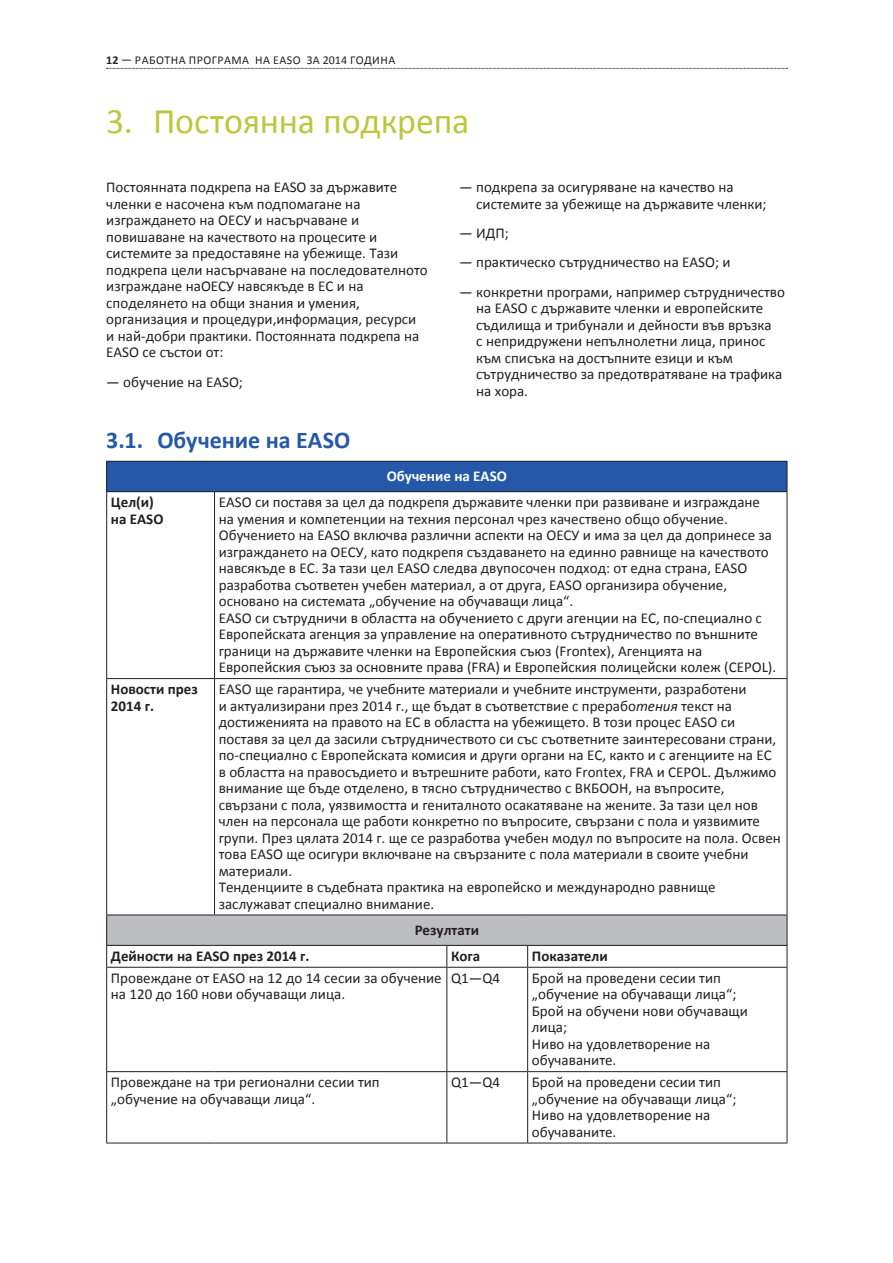
<style>
.page{position:relative;width:893px;height:1263px;background:#fff}
.page>*{position:absolute;margin:0;border:0;box-sizing:border-box;transform-origin:0 0}
.t1{font:36px "Calibri";letter-spacing:-.005em;color:#bbc83d}
.t2{font:700 24px "Calibri";color:#2558a8}
.table_body_left{font:15px/16.5px "Calibri";color:#231f20}
.body_first{font:15px/16.5px "Calibri";color:#231f20}
.table_body_left-2{font:700 15px/16.5px "Calibri";color:#231f20}
.table_header{font:700 15px "Calibri";color:#fff}
.table_body_center{font:700 15px "Calibri";color:#231f20}
.t3{font:12px "Calibri";letter-spacing:.04em;color:#231f20}
.s1{font-weight:700}
.s2{font-style:italic}
</style>
<div class="page">
<svg style="left:107px;top:68px;width:680px;height:1px"></svg>
<div style="left:107px;top:461px;width:680px;height:31px;background:#2558a8"></div>
<div style="left:107px;top:915px;width:680px;height:30px;background:#bcbec0"></div>
<hr style="left:214px;top:492px;width:1px;height:186px;background:#231f20">
<hr style="left:106px;top:678px;width:109px;height:1px;background:#231f20">
<hr style="left:215px;top:678px;width:232px;height:1px;background:#231f20">
<hr style="left:214px;top:679px;width:1px;height:235px;background:#231f20">
<hr style="left:447px;top:678px;width:81px;height:1px;background:#231f20">
<hr style="left:528px;top:678px;width:259px;height:1px;background:#231f20">
<svg style="left:446px;top:946px;width:1px;height:21px"></svg>
<svg style="left:527px;top:946px;width:1px;height:21px"></svg>
<hr style="left:106px;top:967px;width:109px;height:1px;background:#231f20">
<hr style="left:215px;top:967px;width:232px;height:1px;background:#231f20">
<hr style="left:447px;top:967px;width:81px;height:1px;background:#231f20">
<hr style="left:446px;top:968px;width:1px;height:103px;background:#231f20">
<hr style="left:528px;top:967px;width:259px;height:1px;background:#231f20">
<hr style="left:527px;top:968px;width:1px;height:103px;background:#231f20">
<hr style="left:106px;top:1071px;width:109px;height:1px;background:#231f20">
<hr style="left:215px;top:1071px;width:232px;height:1px;background:#231f20">
<hr style="left:447px;top:1071px;width:81px;height:1px;background:#231f20">
<hr style="left:446px;top:1072px;width:1px;height:71px;background:#231f20">
<hr style="left:528px;top:1071px;width:259px;height:1px;background:#231f20">
<hr style="left:527px;top:1072px;width:1px;height:71px;background:#231f20">
<hr style="left:106px;top:1143px;width:109px;height:1px;background:#231f20">
<hr style="left:215px;top:1143px;width:232px;height:1px;background:#231f20">
<hr style="left:447px;top:1143px;width:81px;height:1px;background:#231f20">
<hr style="left:528px;top:1143px;width:259px;height:1px;background:#231f20">
<hr style="left:106px;top:492px;width:1px;height:186px;background:#231f20">
<hr style="left:787px;top:492px;width:1px;height:186px;background:#231f20">
<hr style="left:106px;top:679px;width:1px;height:235px;background:#231f20">
<hr style="left:787px;top:679px;width:1px;height:235px;background:#231f20">
<svg style="left:106px;top:946px;width:1px;height:21px"></svg>
<svg style="left:787px;top:946px;width:1px;height:21px"></svg>
<hr style="left:106px;top:968px;width:1px;height:103px;background:#231f20">
<hr style="left:787px;top:968px;width:1px;height:103px;background:#231f20">
<hr style="left:106px;top:1072px;width:1px;height:71px;background:#231f20">
<hr style="left:787px;top:1072px;width:1px;height:71px;background:#231f20">
<hr style="left:106px;top:461px;width:109px;height:1px;background:#231f20">
<svg style="left:106px;top:462px;width:1px;height:29px"></svg>
<hr style="left:215px;top:461px;width:232px;height:1px;background:#231f20">
<hr style="left:447px;top:461px;width:81px;height:1px;background:#231f20">
<hr style="left:528px;top:461px;width:259px;height:1px;background:#231f20">
<svg style="left:787px;top:462px;width:1px;height:29px"></svg>
<hr style="left:106px;top:491px;width:109px;height:1px;background:#231f20">
<hr style="left:215px;top:491px;width:232px;height:1px;background:#231f20">
<hr style="left:447px;top:491px;width:81px;height:1px;background:#231f20">
<hr style="left:528px;top:491px;width:259px;height:1px;background:#231f20">
<hr style="left:106px;top:914px;width:109px;height:1px;background:#231f20">
<hr style="left:106px;top:915px;width:1px;height:30px;background:#231f20">
<hr style="left:215px;top:914px;width:232px;height:1px;background:#231f20">
<hr style="left:447px;top:914px;width:81px;height:1px;background:#231f20">
<hr style="left:528px;top:914px;width:259px;height:1px;background:#231f20">
<hr style="left:787px;top:915px;width:1px;height:30px;background:#231f20">
<hr style="left:106px;top:945px;width:109px;height:1px;background:#231f20">
<hr style="left:215px;top:945px;width:232px;height:1px;background:#231f20">
<hr style="left:447px;top:945px;width:81px;height:1px;background:#231f20">
<hr style="left:528px;top:945px;width:259px;height:1px;background:#231f20">
<p class="t3" style="left:106px;top:52px;width:267px"><span class="s1">12</span> — Работна програма на ЕASO за 2014 годин</p>
<p class="t3" style="left:388px;top:52px;width:8px">а</p>
<p class="t1" style="left:106px;top:99px;width:365px">3. Постоянна подкрепа</p>
<p class="body_first" style="left:106px;top:179px;width:323px">П остоянната подкрепа на ЕАSO за държавите членки е насочена към подпомагане на изграждането на ОЕСУ и насърчаване и повишаване на качеството на процесите и системите за предоставяне на убежище. Тази подкрепа цели насърчаване на последователното изграждане наОЕСУ навсякъде в ЕС и на споделянето на общи знания и умения, организация и процедури,информация, ресурси и най-добри практики. Постоянната подкрепа на EASO се състои от:</p>
<p class="table_body_left" style="left:106px;top:373px;width:138px">— обучение на ЕАSO;</p>
<p class="t2" style="left:106px;top:425px;width:246px">3.1. Обучение на ЕАSO</p>
<p class="table_body_left" style="left:476px;top:179px;width:292px;text-indent:-17px">— подкрепа за осигуряване на качество на системите за убежище на държавите членки;</p>
<p class="table_body_left" style="left:459px;top:225px;width:51px">— ИДП;</p>
<p class="table_body_left" style="left:459px;top:254px;width:273px">— практическо сътрудничество на ЕАSO; и</p>
<p class="table_body_left" style="left:476px;top:283px;width:310px;text-indent:-17px">— конкретни програми, например сътрудничество на EASO с държавите членки и европейските съдилища и трибунали и дейности във връзка<br>с непридружени непълнолетни лица, принос към списъка на достъпните езици и към сътрудничество за предотвратяване на трафика на хора.</p>
<p class="table_body_left-2" style="left:111px;top:494px;width:45px">Цел(и)</p>
<p class="table_body_left-2" style="left:111px;top:510px;width:54px">на EASO</p>
<p class="table_header" style="left:387px;top:466px;width:122px">Обучение на ЕАSO</p>
<p class="table_body_left" style="left:219px;top:494px;width:555px">EASO си поставя за цел да подкрепя държавите членки при развиване и изграждане на умения и компетенции на техния персонал чрез качествено общо обучение.<br>Обучението на ЕАSO включва различни аспекти на ОЕСУ и има за цел да допринесе за изграждането на ОЕСУ, като подкрепя създаването на единно равнище на качеството навсякъде в ЕС. За тази цел ЕАSO следва двупосочен подход: от една страна, ЕАSO разработва съответен учебен материал, а от друга, ЕАSO организира обучение, основано на системата „обучение на обучаващи лица“.</p>
<p class="table_body_left" style="left:219px;top:609px;width:559px">ЕАSO си сътрудничи в областта на обучението с други агенции на ЕС, по-специално с Европейската агенция за управление на оперативното сътрудничество по външните граници на държавите членки на Европейския съюз (Frontex), Агенцията на Европейския съюз за основните права (FRA) и Европейския полицейски колеж (CEPOL).</p>
<p class="table_body_left-2" style="left:111px;top:681px;width:88px">Новости през<br>2014 г.</p>
<p class="table_body_left" style="left:219px;top:681px;width:559px">ЕАSO ще гарантира, че учебните материали и учебните инструменти, разработени<br>и актуализирани през 2014 г., ще бъдат в съответствие с прерабо<span class="s2">тения</span> текст на достиженията на правото на ЕС в областта на убежището. В този процес ЕАSO си поставя за цел да засили сътрудничеството си със съответните заинтересовани страни, по-специално с Европейската комисия и други органи на ЕС, както и с агенциите на ЕС в областта на правосъдието и вътрешните работи, като Frontex, FRA и СЕPOL. Дължимо внимание ще бъде отделено, в тясно сътрудничество с ВКБОО</p>
<p class="table_body_left" style="left:219px;top:780px;width:563px;text-indent:400px">Н, на въпросите, свързани с пола, уязвимостта и гениталното осакатяване на жените. За тази цел нов член на персонала ще работи конкретно по въпросите, свързани с пола и уязвимите групи. П рез цялата 2014 г. ще се разработва учебен модул по въпросите на пола. Освен това ЕАSO ще осигури включване на свързаните с пола материали в своите учебни материали.</p>
<p class="table_body_left" style="left:219px;top:879px;width:498px">Тенденциите в съдебната практика на европейско и международно равнище заслужават специално внимание.</p>
<p class="table_body_center" style="left:415px;top:920px;width:66px">Резултати</p>
<p class="table_body_left-2" style="left:111px;top:948px;width:200px">Дейности на ЕАSO през 2014 г.</p>
<p class="table_body_left-2" style="left:451px;top:948px;width:31px">Кога</p>
<p class="table_body_left-2" style="left:532px;top:948px;width:77px">Показатели</p>
<p class="table_body_left" style="left:111px;top:969px;width:332px">П ровеждане от ЕАSO на 12 до 14 сесии за обучение на 120 до 160 нови обучаващи лица.</p>
<p class="table_body_left" style="left:451px;top:969px;width:50px">Q1—Q4</p>
<p class="table_body_left" style="left:532px;top:969px;width:206px">Брой на проведени сесии тип „обучение на обучаващи лица“;</p>
<p class="table_body_left" style="left:532px;top:1002px;width:217px">Брой на обучени нови обучаващи лица;</p>
<p class="table_body_left" style="left:532px;top:1035px;width:180px">Ниво на удовлетворение на обучаваните.</p>
<p class="table_body_left" style="left:111px;top:1074px;width:270px">П ровеждане на три регионални сесии тип „обучение на обучаващи лица“.</p>
<p class="table_body_left" style="left:451px;top:1074px;width:50px">Q1—Q4</p>
<p class="table_body_left" style="left:532px;top:1074px;width:206px">Брой на проведени сесии тип „обучение на обучаващи лица“;</p>
<p class="table_body_left" style="left:532px;top:1107px;width:180px">Ниво на удовлетворение на обучаваните.</p>
</div>
